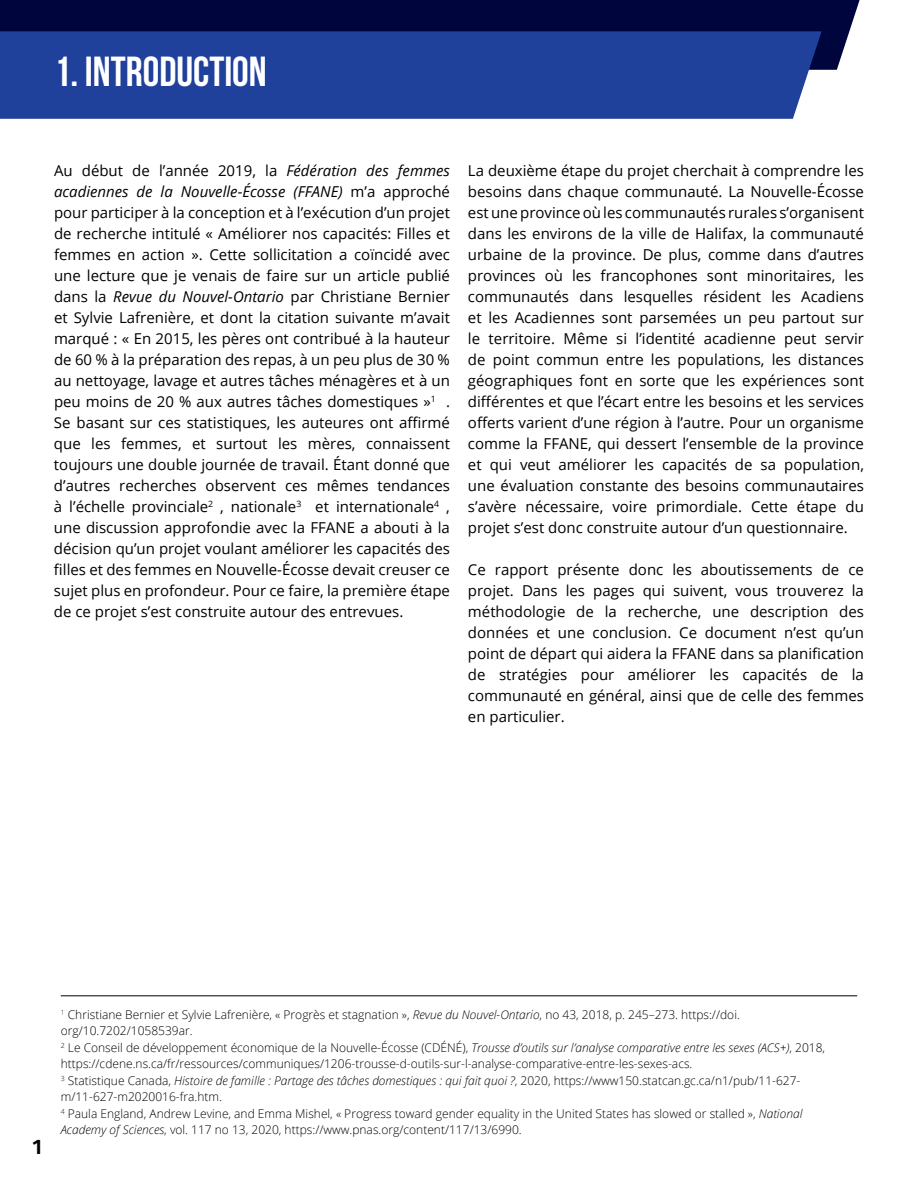
<style>
.page{position:relative;width:918px;height:1188px;background:#fff}
.page>*{position:absolute;margin:0;border:0;box-sizing:border-box;transform-origin:0 0}
.t1{font:700 42px "Bebas Neue";color:#fff}
.t2{font:600 21px "Fira Sans";color:#000}
.t3{font:15px/21px "Open Sans";color:#000;text-align:justify}
.t4{font:300 12px/16.5px "Open Sans";color:#000}
.s1{font-style:italic}
</style>
<div class="page">
<div style="left:0;top:0;width:860px;height:70px;background:#00053e"></div>
<div style="left:0;top:31px;width:822px;height:88px;background:#20419b"></div>
<hr style="left:61px;top:996px;width:796px;height:1px;background:#000">
<h1 class="t1" style="left:54px;top:48px;width:214px">1. INTRODUCTION</h1>
<p class="t3" style="left:54px;top:159px;width:398px">Au début de l’année 2019, la <span class="s1">Fédération des femmes acadiennes de la Nouvelle-Écosse (FFANE)</span> m’a approché pour participer à la conception et à l’exécution d’un projet de recherche intitulé « Améliorer nos capacités: Filles et femmes en action ». Cette sollicitation a coïncidé avec une lecture que je venais de faire sur un article publié dans la <span class="s1">Revue du Nouvel-Ontario</span> par Christiane Bernier et Sylvie Lafrenière, et dont la citation suivante m’avait marqué : « En 2015, les pères ont contribué à la hauteur de 60 % à la préparation des repas, à un peu plus de 30 % au nettoyage, lavage et autres tâches ménagères et à un peu moins de 20 % aux autres tâches domestiques »<sup>1</sup> .<br>Se basant sur ces statistiques, les auteures ont affirmé que les femmes, et surtout les mères, connaissent toujours une double journée de travail. Étant donné que d’autres recherches observent ces mêmes tendances à l’échelle provinciale<sup>2</sup> , nationale<sup>3</sup> et internationale<sup>4</sup> , une discussion approfondie avec la FFANE a abouti à la décision qu’un projet voulant améliorer les capacités des filles et des femmes en Nouvelle-Écosse devait creuser ce sujet plus en profondeur. Pour ce faire, la première étape de ce projet s’est construite autour des entrevues.</p>
<p class="t3" style="left:468px;top:159px;width:398px">La deuxième étape du projet cherchait à comprendre les besoins dans chaque communauté. La Nouvelle-Écosse est une province où les communautés rurales s’organisent dans les environs de la ville de Halifax, la communauté urbaine de la province. De plus, comme dans d’autres provinces où les francophones sont minoritaires, les communautés dans lesquelles résident les Acadiens et les Acadiennes sont parsemées un peu partout sur le territoire. Même si l’identité acadienne peut servir de point commun entre les populations, les distances géographiques font en sorte que les expériences sont différentes et que l’écart entre les besoins et les services offerts varient d’une région à l’autre. Pour un organisme comme la FFANE, qui dessert l’ensemble de la province et qui veut améliorer les capacités de sa population, une évaluation constante des besoins communautaires s’avère nécessaire, voire primordiale. Cette étape du projet s’est donc construite autour d’un questionnaire.</p>
<p class="t3" style="left:468px;top:558px;width:398px">Ce rapport présente donc les aboutissements de ce projet. Dans les pages qui suivent, vous trouverez la méthodologie de la recherche, une description des données et une conclusion. Ce document n’est qu’un point de départ qui aidera la FFANE dans sa planification de stratégies pour améliorer les capacités de la communauté en général, ainsi que de celle des femmes en particulier.</p>
<h2 class="t2" style="left:32px;top:1129px;width:11px">1</h2>
<p class="t4" style="left:61px;top:1006px;width:766px"><sup>1</sup> Christiane Bernier et Sylvie Lafrenière, « Progrès et stagnation », <span class="s1">Revue du Nouvel-Ontario</span>, no 43, 2018, p. 245–273. https://doi. org/10.7202/1058539ar.<br><sup>2</sup> Le Conseil de développement économique de la Nouvelle-Écosse (CDÉNÉ), <span class="s1">Trousse d’outils sur l’analyse comparative entre les sexes (ACS+)</span>, 2018, https://cdene.ns.ca/fr/ressources/communiques/1206-trousse-d-outils-sur-l-analyse-comparative-entre-les-sexes-acs.<br><sup>3</sup> Statistique Canada, <span class="s1">Histoire de famille : Partage des tâches domestiques : qui fait quoi ?</span>, 2020, https://www150.statcan.gc.ca/n1/pub/11-627- m/11-627-m2020016-fra.htm.<br><sup>4</sup> Paula England, Andrew Levine, and Emma Mishel, « Progress toward gender equality in the United States has slowed or stalled », <span class="s1">National Academy of Sciences</span>, vol. 117 no 13, 2020, https://www.pnas.org/content/117/13/6990.</p>
</div>
